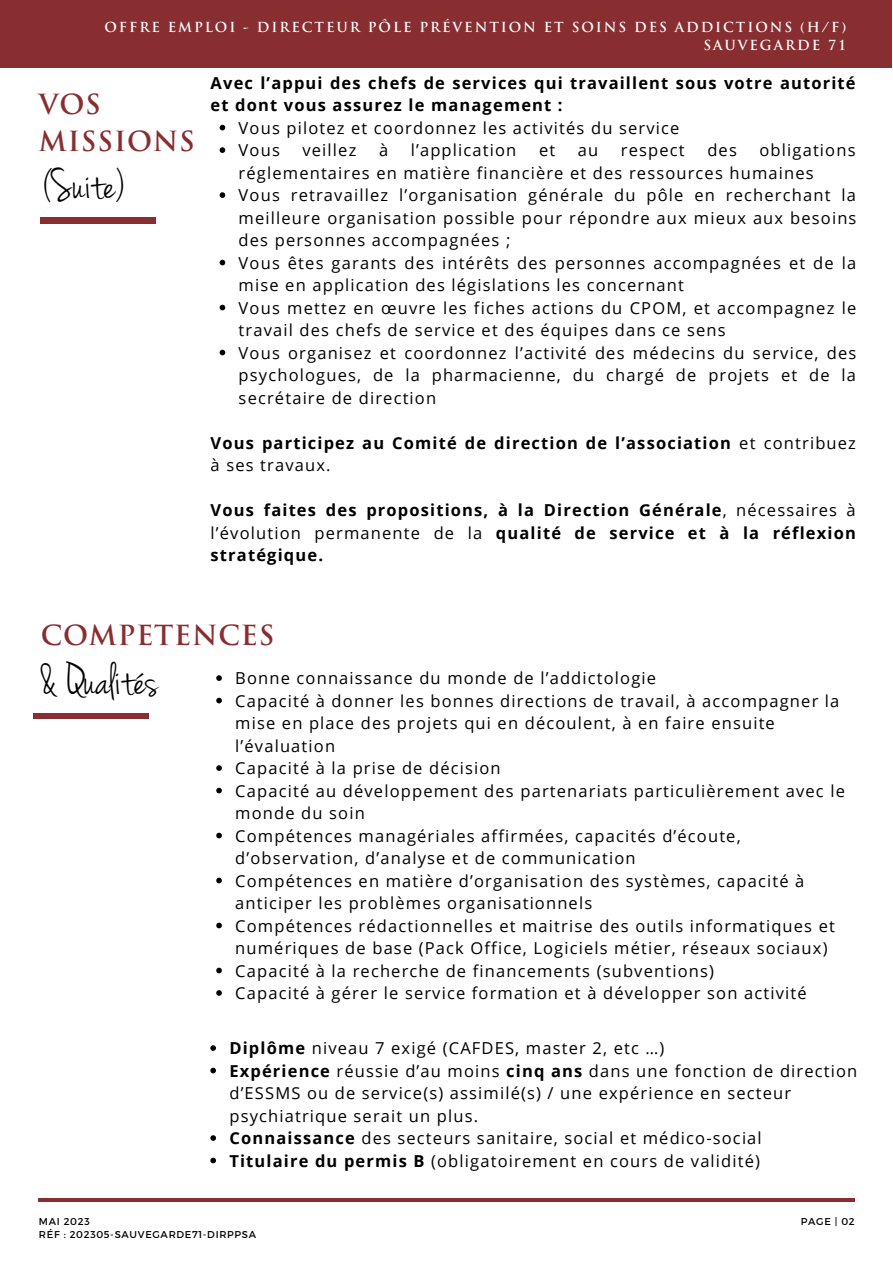
<style>
.page{position:relative;width:893px;height:1264px;background:#fff}
.page>*{position:absolute;margin:0;border:0;box-sizing:border-box;transform-origin:0 0}
.t1{font:46.35px "Jenna Sue Pro";color:#000}
.t2{font:700 27px/37px "Trajan Pro";letter-spacing:.03em;color:#882e31}
.t3{font:16.5px/22.5px "Open Sans";letter-spacing:.07em;color:#000}
.t4{font:700 16.5px/22.5px "Open Sans";letter-spacing:.07em;color:#000}
.t5{font:700 13.5px/18px "Trajan Pro";letter-spacing:.14em;color:#fdfcfc;text-align:right}
.t6{font:9.9px/13.5px "Montserrat";letter-spacing:.07em;color:#000}
.s1{font-weight:400}
.s2{font-weight:700}
</style>
<div class="page">
<div style="left:0;top:0;width:891px;height:67px;background:#882e31"></div>
<hr style="left:38px;top:1198px;width:816px;height:3px;background:#882e31">
<div style="left:40px;top:217px;width:115px;height:6px;background:#882e31"></div>
<svg style="left:219px;top:125px;width:6px;height:5px"></svg>
<svg style="left:219px;top:147px;width:6px;height:6px"></svg>
<svg style="left:219px;top:192px;width:6px;height:6px"></svg>
<svg style="left:219px;top:260px;width:6px;height:5px"></svg>
<svg style="left:219px;top:305px;width:6px;height:5px"></svg>
<svg style="left:219px;top:350px;width:6px;height:5px"></svg>
<div style="left:33px;top:713px;width:115px;height:5px;background:#882e31"></div>
<svg style="left:216px;top:675px;width:6px;height:6px"></svg>
<svg style="left:216px;top:697px;width:6px;height:6px"></svg>
<svg style="left:216px;top:765px;width:6px;height:6px"></svg>
<svg style="left:216px;top:787px;width:6px;height:6px"></svg>
<svg style="left:216px;top:832px;width:6px;height:6px"></svg>
<svg style="left:216px;top:877px;width:6px;height:6px"></svg>
<svg style="left:216px;top:922px;width:6px;height:6px"></svg>
<svg style="left:216px;top:967px;width:6px;height:6px"></svg>
<svg style="left:216px;top:990px;width:6px;height:5px"></svg>
<svg style="left:210px;top:1045px;width:6px;height:5px"></svg>
<svg style="left:210px;top:1067px;width:6px;height:6px"></svg>
<svg style="left:210px;top:1135px;width:6px;height:5px"></svg>
<svg style="left:210px;top:1157px;width:6px;height:6px"></svg>
<p class="t5" style="left:104px;top:18px;width:743px">OFFRE EMPLOI - DIRECTEUR PÔLE PRÉVENTION ET SOINS DES ADDICTIONS (H/F)<br>SAUVEGARDE 71</p>
<h2 class="t2" style="left:39px;top:85px;width:157px">VOS<br>MISSIONS</h2>
<h1 class="t1" style="left:43px;top:158px;width:84px">(Suite)</h1>
<p class="t4" style="left:210px;top:71px;width:646px">Avec l’appui des chefs de services qui travaillent sous votre autorité et dont vous assurez le management :</p>
<p class="t3" style="left:239px;top:116px;width:442px">Vous pilotez et coordonnez les activités du service<br>Vous</p>
<p class="t3" style="left:302px;top:139px;width:55px">veillez</p>
<p class="t3" style="left:379px;top:139px;width:11px">à</p>
<p class="t3" style="left:411px;top:139px;width:107px">l’application</p>
<p class="t3" style="left:539px;top:139px;width:18px">et</p>
<p class="t3" style="left:578px;top:139px;width:22px">au</p>
<p class="t3" style="left:621px;top:139px;width:65px">respect</p>
<p class="t3" style="left:707px;top:139px;width:31px">des</p>
<p class="t3" style="left:239px;top:139px;width:619px;text-indent:521px">obligations réglementaires en matière financière et des ressources humaines Vous retravaillez l’organisation générale du pôle en recherchant la meilleure organisation possible pour répondre aux mieux aux besoins des personnes accompagnées ;<br>Vous êtes garants des intérêts des personnes accompagnées et de la mise en application des législations les concernant<br>Vous mettez en œuvre les fiches actions du CPOM, et accompagnez le travail des chefs de service et des équipes dans ce sens<br>Vous organisez et coordonnez l’activité des médecins du service, des psychologues, de la pharmacienne, du chargé de projets et de la secrétaire de direction</p>
<p class="t4" style="left:210px;top:431px;width:646px">Vous participez au Comité de direction de l’association <span class="s1">et contribuez à ses travaux.</span></p>
<p class="t4" style="left:210px;top:498px;width:646px;text-align:justify">Vous faites des propositions, à la Direction Générale<span class="s1">, nécessaires à l’évolution permanente de la</span> qualité de service et à la réflexion stratégique.</p>
<h2 class="t2" style="left:41px;top:616px;width:235px">COMPETENCES</h2>
<p class="t3" style="left:235px;top:666px;width:611px">Bonne connaissance du monde de l’addictologie<br>Capacité à donner les bonnes directions de travail, à accompagner la mise en place des projets qui en découlent, à en faire ensuite l’évaluation<br>Capacité à la prise de décision<br>Capacité au développement des partenariats particulièrement avec le monde du soin<br>Compétences managériales affirmées, capacités d’écoute, d’observation, d’analyse et de communication<br>Compétences en matière d’organisation des systèmes, capacité à anticiper les problèmes organisationnels<br>Compétences rédactionnelles et maitrise des outils informatiques et numériques de base (Pack Office, Logiciels métier, réseaux sociaux)<br>Capacité à la recherche de financements (subventions)<br>Capacité à gérer le service formation et à développer son activité</p>
<h1 class="t1" style="left:39px;top:653px;width:120px">&amp; Qualités</h1>
<p class="t3" style="left:229px;top:1036px;width:629px"><span class="s2">Diplôme</span> niveau 7 exigé (CAFDES, master 2, etc …)<br><span class="s2">Expérience</span> réussie d’au moins <span class="s2">cinq ans</span> dans une fonction de direction d’ESSMS ou de service(s) assimilé(s) / une expérience en secteur psychiatrique serait un plus.<br><span class="s2">Connaissance</span> des secteurs sanitaire, social et médico-social<br><span class="s2">Titulaire du permis B</span> (obligatoirement en cours de validité)</p>
<p class="t6" style="left:39px;top:1214px;width:219px">MAI 2023<br>RÉF : 202305-SAUVEGARDE71-DIRPPSA</p>
<p class="t6" style="left:800px;top:1214px;width:55px">PAGE | 02</p>
</div>
